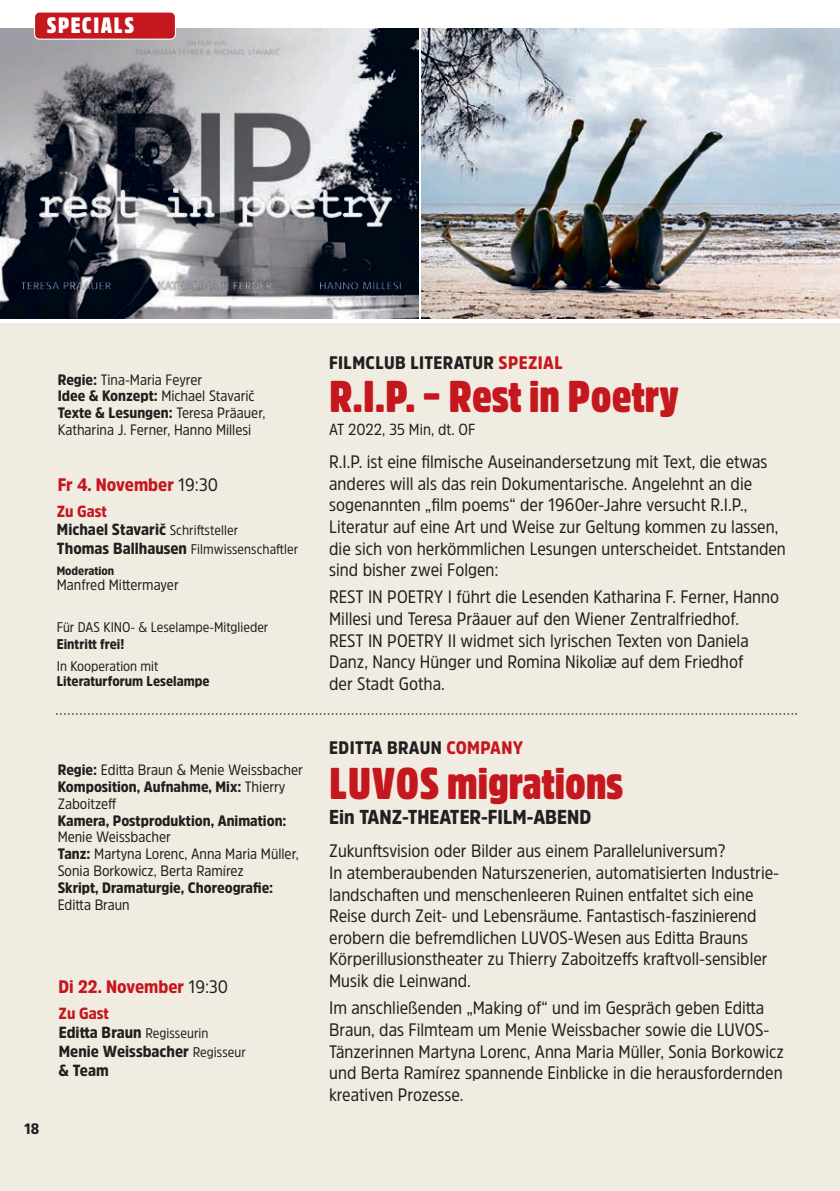
<style>
.page{position:relative;width:840px;height:1191px;background:#fff}
.page>*{position:absolute;margin:0;border:0;box-sizing:border-box;transform-origin:0 0}
.t1{font:900 44px "Amsi Pro Cond";color:#c5171e}
.t2{font:900 22px "Amsi Pro Cond";letter-spacing:.07em;color:#fff}
.t3{font:900 20px "Amsi Pro Narw";color:#231f20}
.t4{font:18px/21.6px "Amsi Pro Narw";color:#231f20}
.t5{font:900 18px "Amsi Pro Narw";letter-spacing:.02em;color:#231f20}
.t6{font:900 18px "Amsi Pro Narw";color:#c5171e}
.t7{font:900 16px/18.8px "Amsi Pro Narw";color:#231f20}
.t8{font:16px "Amsi Pro Narw";color:#231f20}
.t9{font:15px/16.8px "Amsi Pro Narw";color:#231f20}
.t10{font:900 15px "Amsi Pro Narw";color:#231f20}
.t11{font:14px "Amsi Pro Narw";color:#231f20}
.t12{font:900 14px "Amsi Pro Narw";color:#231f20}
.t13{font:900 12px "Amsi Pro Narw";color:#231f20}
.s1{font-weight:900}
.s2{font-weight:400;color:#231f20}
.s3{color:#c5171e}
.s4{font-weight:400;font-size:14px}
.s5{font-weight:900;font-size:16px}
</style>
<div class="page">
<div style="left:0;top:323px;width:839px;height:868px;background:#f1ece2"></div>
<img style="left:0;top:28px;width:418px;height:290px">
<img style="left:421px;top:28px;width:418px;height:290px">
<svg style="left:34px;top:12px;width:142px;height:28px;background:#c82a30"></svg>
<svg style="left:56px;top:713px;width:740px;height:2px"></svg>
<hr style="left:839px;top:28px;width:1px;height:289px;background:#f48432">
<p class="t2" style="left:47px;top:17px;width:89px">SPECIALS</p>
<p class="t9" style="left:58px;top:372px;width:209px"><span class="s1">Regie:</span> Tina-Maria Feyrer<br><span class="s1">Idee &amp; Konzept:</span> Michael Stavarič<br><span class="s1">Texte &amp; Lesungen:</span> Teresa Präauer,<br>Katharina J. Ferner, Hanno Millesi</p>
<p class="t6" style="left:58px;top:478px;width:162px">Fr 4. November <span class="s2">19:30</span></p>
<p class="t7" style="left:57px;top:502px;width:183px"><span class="s3">Zu Gast<br></span>Michael Stavarič <span class="s4">Schriftsteller</span></p>
<p class="t11" style="left:57px;top:544px;width:243px"><span class="s5">Thomas Ballhausen</span> Filmwissenschaftler</p>
<p class="t13" style="left:57px;top:566px;width:59px">Moderation</p>
<p class="t9" style="left:57px;top:577px;width:123px">Manfred Mittermayer</p>
<p class="t11" style="left:57px;top:622px;width:213px">Für DAS KINO- &amp; Leselampe-Mitglieder</p>
<p class="t12" style="left:57px;top:639px;width:69px">Eintritt frei!</p>
<p class="t11" style="left:57px;top:660px;width:103px">In Kooperation mit</p>
<p class="t12" style="left:57px;top:676px;width:154px">Literaturforum Leselampe</p>
<p class="t9" style="left:58px;top:762px;width:247px"><span class="s1">Regie:</span> Editta Braun &amp; Menie Weissbacher<br><span class="s1">Komposition, Aufnahme, Mix:</span> Thierry<br>Zaboitzeff</p>
<p class="t10" style="left:58px;top:815px;width:230px">Kamera, Postproduktion, Animation:</p>
<p class="t9" style="left:58px;top:829px;width:242px">Menie Weissbacher<br><span class="s1">Tanz:</span> Martyna Lorenc, Anna Maria Müller,<br>Sonia Borkowicz, Berta Ramírez</p>
<p class="t10" style="left:58px;top:882px;width:217px">Skript, Dramaturgie, Choreografie:</p>
<p class="t9" style="left:58px;top:896px;width:73px">Editta Braun</p>
<p class="t10" style="left:24px;top:1123px;width:17px">18</p>
<p class="t6" style="left:59px;top:980px;width:171px">Di 22. November <span class="s2">19:30</span></p>
<p class="t7" style="left:59px;top:1005px;width:189px"><span class="s3">Zu Gast<br></span>Editta Braun <span class="s4">Regisseurin<br></span>Menie Weissbacher <span class="s4">Regisseur </span>&amp; Team</p>
<p class="t5" style="left:329px;top:356px;width:235px">FILMCLUB LITERATUR <span class="s3">SPEZIAL</span></p>
<h1 class="t1" style="left:329px;top:380px;width:350px">R.I.P. – Rest in Poetry</h1>
<p class="t8" style="left:329px;top:424px;width:148px">AT 2022, 35 Min, dt. OF</p>
<p class="t4" style="left:329px;top:452px;width:458px">R.I.P. ist eine filmische Auseinandersetzung mit Text, die etwas anderes will als das rein Dokumentarische. Angelehnt an die sogenannten „film poems“ der 1960er-Jahre versucht R.I.P., Literatur auf eine Art und Weise zur Geltung kommen zu lassen, die sich von herkömmlichen Lesungen unterscheidet. Entstanden sind bisher zwei Folgen:</p>
<p class="t4" style="left:329px;top:587px;width:451px">REST IN POETRY I führt die Lesenden Katharina F. Ferner, Hanno Millesi und Teresa Präauer auf den Wiener Zentralfriedhof.<br>REST IN POETRY II widmet sich lyrischen Texten von Daniela Danz, Nancy Hünger und Romina Nikoliæ auf dem Friedhof<br>der Stadt Gotha.</p>
<p class="t5" style="left:329px;top:741px;width:195px">EDITTA BRAUN <span class="s3">COMPANY</span></p>
<h1 class="t1" style="left:329px;top:767px;width:295px">LUVOS migrations</h1>
<p class="t3" style="left:329px;top:810px;width:263px">Ein TANZ-THEATER-FILM-ABEND</p>
<p class="t4" style="left:329px;top:841px;width:451px">Zukunftsvision oder Bilder aus einem Paralleluniversum?<br>In atemberaubenden Naturszenerien, automatisierten Industrie&shy;landschaften und menschenleeren Ruinen entfaltet sich eine Reise durch Zeit- und Lebensräume. Fantastisch-faszinierend erobern die befremdlichen LUVOS-Wesen aus Editta Brauns Körperillusionstheater zu Thierry Zaboitzeffs kraftvoll-sensibler Musik die Leinwand.</p>
<p class="t4" style="left:329px;top:998px;width:456px">Im anschließenden „Making of“ und im Gespräch geben Editta Braun, das Filmteam um Menie Weissbacher sowie die LUVOS-Tänzerinnen Martyna Lorenc, Anna Maria Müller, Sonia Borkowicz und Berta Ramírez spannende Einblicke in die herausfordernden kreativen Prozesse.</p>
</div>
